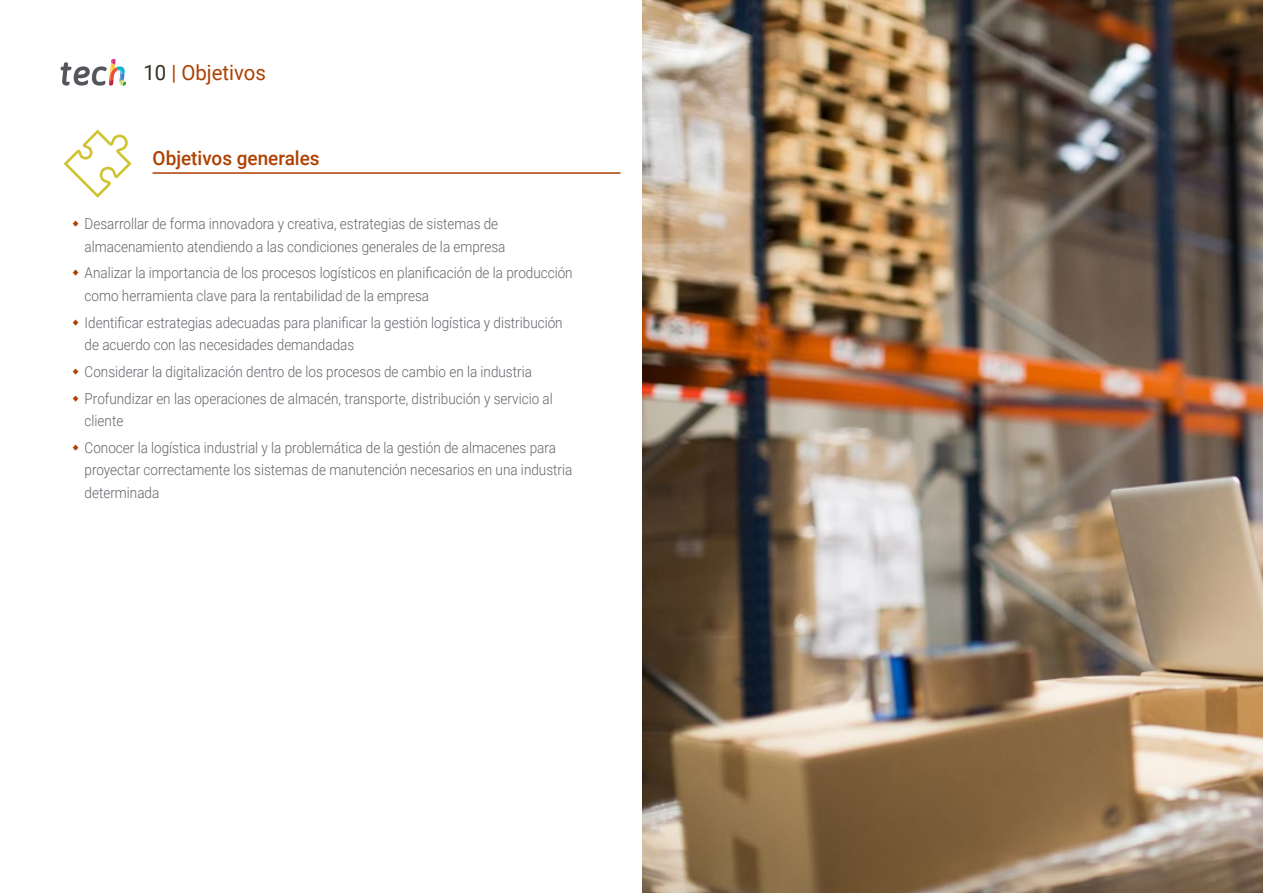
<style>
.page{position:relative;width:1263px;height:893px;background:#fff}
.page>*{position:absolute;margin:0;border:0;box-sizing:border-box;transform-origin:0 0}
.t1{font:21px "Roboto";color:#ae4000}
.t2{font:500 19.5px "Roboto";color:#ae4000}
.t3{font:300 15px/22.5px "Roboto";color:#61646a;scale:.9 1}
.s1{color:#312e20}
</style>
<div class="page">
<hr style="left:153px;top:173px;width:467px;height:1px;background:#ae4000">
<svg style="left:64px;top:130px;width:68px;height:68px"></svg>
<img style="left:642px;top:0;width:621px;height:893px">
<svg style="left:61px;top:59px;width:65px;height:27px"></svg>
<h1 class="t1" style="left:144px;top:57px;width:124px"><span class="s1">10</span> | Objetivos</h1>
<h2 class="t2" style="left:153px;top:144px;width:169px">Objetivos generales</h2>
<p class="t3" style="left:85px;top:212px;width:469px">Desarrollar de forma innovadora y creativa, estrategias de sistemas de almacenamiento atendiendo a las condiciones generales de la empresa</p>
<p class="t3" style="left:85px;top:261px;width:544px">Analizar la importancia de los procesos logísticos en planificación de la producción como herramienta clave para la rentabilidad de la empresa</p>
<p class="t3" style="left:85px;top:310px;width:533px">Identificar estrategias adecuadas para planificar la gestión logística y distribución de acuerdo con las necesidades demandadas</p>
<p class="t3" style="left:85px;top:358px;width:522px;line-height:26.7px">Considerar la digitalización dentro de los procesos de cambio en la industria<br>Profundizar en las operaciones de almacén, transporte, distribución y servicio al</p>
<p class="t3" style="left:85px;top:407px;width:525px;line-height:26.7px">cliente<br>Conocer la logística industrial y la problemática de la gestión de almacenes para</p>
<p class="t3" style="left:85px;top:458px;width:543px">proyectar correctamente los sistemas de manutención necesarios en una industria determinada</p>
</div>
